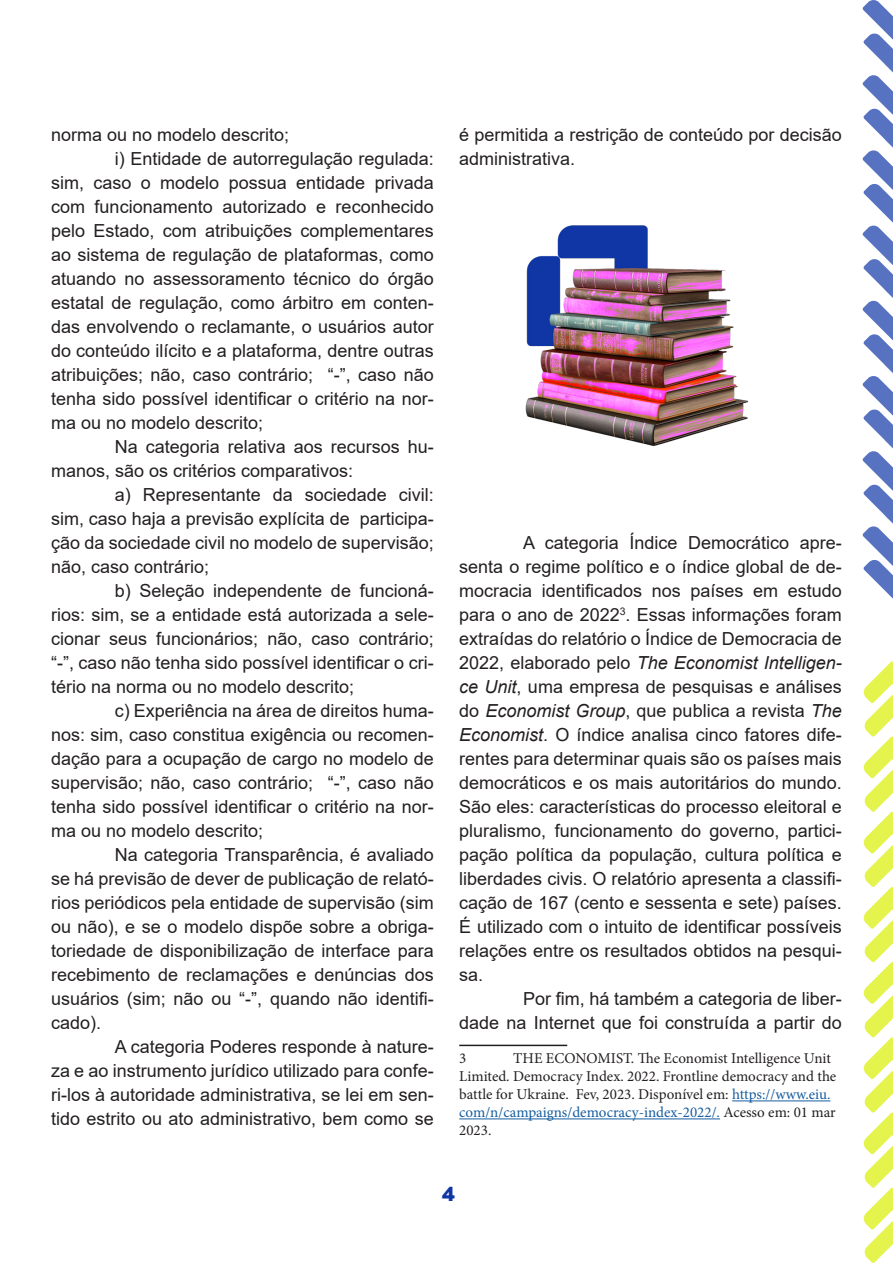
<style>
.page{position:relative;width:893px;height:1263px;background:#fff}
.page>*{position:absolute;margin:0;border:0;box-sizing:border-box;transform-origin:0 0}
.t1{font:700 21px "General Sans";color:#0f36a5}
.CORPO{font:18px/24px "Arial";color:#231f20;text-align:justify}
.t2{font:15px/18px "Minion Pro";color:#231f20}
.s1{font-style:italic}
.s2{color:#175d9e}
</style>
<div class="page">
<svg style="left:863px;top:661px;width:30px;height:602px"></svg>
<svg style="left:862px;top:0;width:31px;height:599px"></svg>
<hr style="left:459px;top:1045px;width:108px;height:1px;background:#231f20">
<hr style="left:732px;top:1100px;width:98px;height:1px;background:#175d9e">
<hr style="left:459px;top:1118px;width:261px;height:1px;background:#175d9e">
<img style="left:525px;top:225px;width:223px;height:221px">
<p class="CORPO" style="left:51px;top:122px;width:240px">norma ou no modelo descrito;</p>
<p class="CORPO" style="left:51px;top:146px;width:384px;text-indent:64px">i) Entidade de autorregulação regulada: sim, caso o modelo possua entidade privada com funcionamento autorizado e reconhecido pelo Estado, com atribuições complementares ao sistema de regulação de plataformas, como atuando no assessoramento técnico do órgão estatal de regulação, como árbitro em conten&shy;das envolvendo o reclamante, o usuários autor do conteúdo ilícito e a plataforma, dentre outras atribuições; não, caso contrário; “-”, caso não tenha sido possível identificar o critério na nor&shy;ma ou no modelo descrito;</p>
<p class="CORPO" style="left:51px;top:434px;width:384px;text-indent:64px">Na categoria relativa aos recursos hu&shy;manos, são os critérios comparativos:</p>
<p class="CORPO" style="left:51px;top:482px;width:384px;text-indent:64px">a) Representante da sociedade civil: sim, caso haja a previsão explícita de participa&shy;ção da sociedade civil no modelo de supervisão; não, caso contrário;</p>
<p class="CORPO" style="left:51px;top:578px;width:384px;text-indent:64px">b) Seleção independente de funcioná&shy;rios: sim, se a entidade está autorizada a sele&shy;cionar seus funcionários; não, caso contrário; “-”, caso não tenha sido possível identificar o cri&shy;tério na norma ou no modelo descrito;</p>
<p class="CORPO" style="left:51px;top:698px;width:384px;text-indent:64px">c) Experiência na área de direitos huma&shy;nos: sim, caso constitua exigência ou recomen&shy;dação para a ocupação de cargo no modelo de supervisão; não, caso contrário; “-”, caso não tenha sido possível identificar o critério na nor&shy;ma ou no modelo descrito;</p>
<p class="CORPO" style="left:51px;top:842px;width:384px;text-indent:64px">Na categoria Transparência, é avaliado se há previsão de dever de publicação de relató&shy;rios periódicos pela entidade de supervisão (sim ou não), e se o modelo dispõe sobre a obriga&shy;toriedade de disponibilização de interface para recebimento de reclamações e denúncias dos usuários (sim; não ou “-”, quando não identifi&shy;cado).</p>
<p class="CORPO" style="left:51px;top:1034px;width:384px;text-indent:64px">A categoria Poderes responde à nature&shy;za e ao instrumento jurídico utilizado para confe&shy;ri-los à autoridade administrativa, se lei em sen&shy;tido estrito ou ato administrativo, bem como se</p>
<p class="CORPO" style="left:459px;top:122px;width:384px">é permitida a restrição de conteúdo por decisão administrativa.</p>
<p class="CORPO" style="left:459px;top:530px;width:384px;text-indent:64px">A categoria Índice Democrático apre&shy;senta o regime político e o índice global de de&shy;mocracia identificados nos países em estudo para o ano de 2022<sup>3</sup>. Essas informações foram extraídas do relatório o Índice de Democracia de 2022, elaborado pelo <span class="s1">The Economist Intelligen&shy;ce Unit</span>, uma empresa de pesquisas e análises do <span class="s1">Economist Group</span>, que publica a revista <span class="s1">The Economist</span>. O índice analisa cinco fatores dife&shy;rentes para determinar quais são os países mais democráticos e os mais autoritários do mundo.<br>São eles: características do processo eleitoral e pluralismo, funcionamento do governo, partici&shy;pação política da população, cultura política e liberdades civis. O relatório apresenta a classifi&shy;cação de 167 (cento e sessenta e sete) países.<br>É utilizado com o intuito de identificar possíveis relações entre os resultados obtidos na pesqui&shy;sa.</p>
<p class="CORPO" style="left:459px;top:986px;width:384px;text-align:right">Por fim, há também a categoria de liber-<br>dade na Internet que foi construída a partir do</p>
<p class="t2" style="left:459px;top:1050px;width:9px">3</p>
<p class="t2" style="left:459px;top:1050px;width:379px;text-indent:54px">THE ECONOMIST. The Economist Intelligence Unit Limited. Democracy Index. 2022. Frontline democracy and the battle for Ukraine. Fev, 2023. Disponível em: <span class="s2">https://www.eiu. com/n/campaigns/democracy-index-2022/.</span> Acesso em: 01 mar 2023.</p>
<p class="t1" style="left:442px;top:1180px;width:14px">4</p>
</div>
